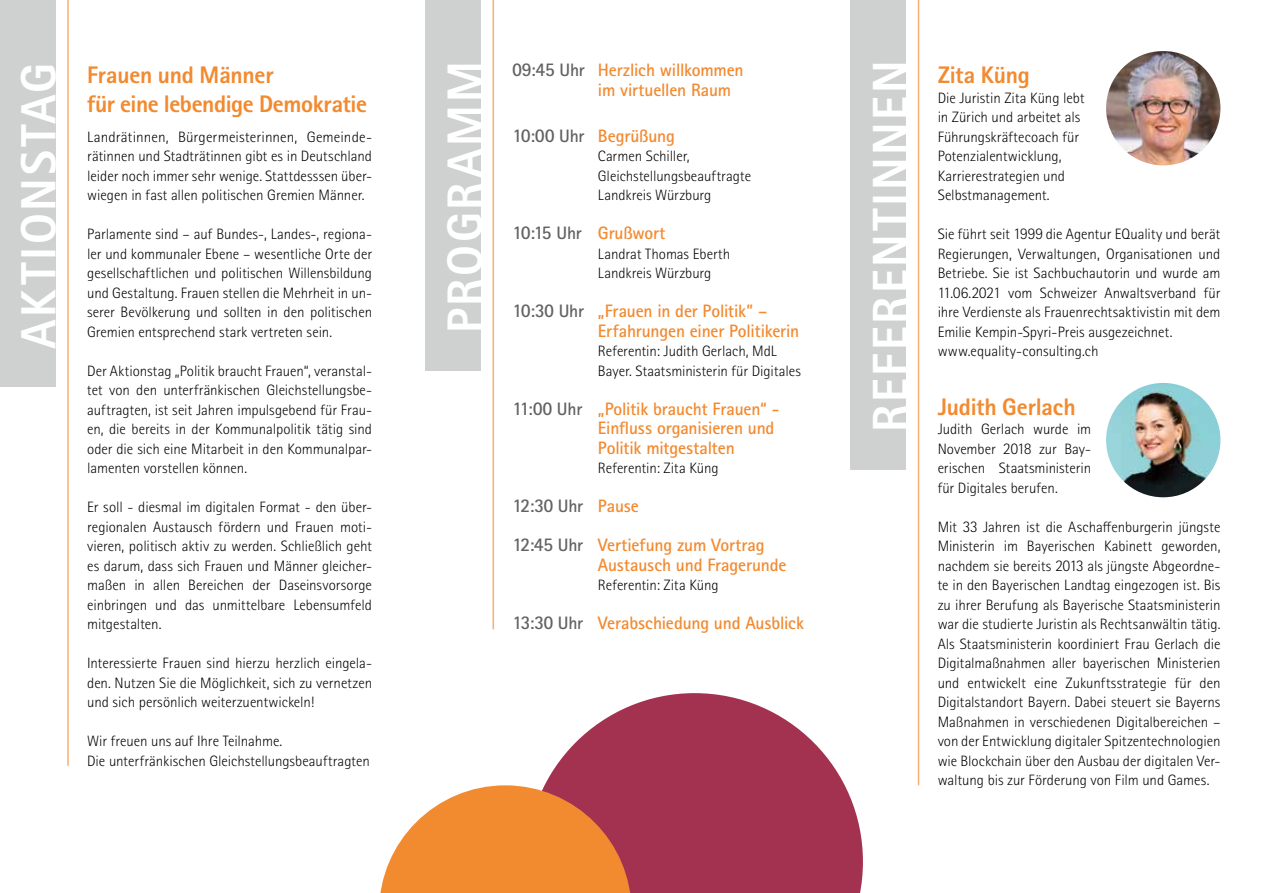
<style>
.page{position:relative;width:1263px;height:893px;background:#fff}
.page>*{position:absolute;margin:0;border:0;box-sizing:border-box;transform-origin:0 0}
.t1{font:700 49.5px "Rotis II Sans Pro";letter-spacing:.05em;color:#fff}
.t2{font:700 24px/28.8px "Rotis II Sans Pro";letter-spacing:-.01em;color:#f28a30}
.t3{font:600 18px/19.5px "Rotis II Sans Pro";letter-spacing:-.01em;color:#f28a30}
.t4{font:600 18px "Rotis II Sans Pro";letter-spacing:-.01em;color:#626261}
.t5{font:300 15px/19.5px "Rotis II Sans Pro";letter-spacing:-.005em;color:#000;text-align:justify}
.s1{color:#626261}
.s2{color:#f28a30}
</style>
<div class="page">
<hr style="left:492px;top:0;width:2px;height:629px;background:#f7b070">
<hr style="left:67px;top:0;width:2px;height:766px;background:#f7b070">
<hr style="left:918px;top:0;width:1px;height:785px;background:#f7b070">
<div style="left:425px;top:0;width:55px;height:371px;background:#cfd0d0"></div>
<div style="left:0;top:0;width:55px;height:386px;background:#cfd0d0"></div>
<div style="left:850px;top:0;width:56px;height:469px;background:#cfd0d0"></div>
<img style="left:1106px;top:51px;width:114px;height:114px;border-radius:57px">
<img style="left:1106px;top:383px;width:114px;height:114px;border-radius:57px">
<svg style="left:544px;top:693px;width:319px;height:200px;fill:#a33150"></svg>
<svg style="left:380px;top:785px;width:251px;height:108px;background:#ea8e4e"></svg>
<p class="t3" style="left:598px;top:61px;width:147px;text-indent:-86px"><span class="s1">09:45 Uhr</span> Herzlich willkommen im virtuellen Raum</p>
<p class="t3" style="left:512px;top:126px;width:164px"><span class="s1">10:00 Uhr</span> Begrüßung</p>
<p class="t5" style="left:598px;top:147px;width:155px;text-align:left">Carmen Schiller,<br>Gleichstellungsbeauftragte<br>Landkreis Würzburg</p>
<p class="t4" style="left:512px;top:223px;width:155px">10:15 Uhr <span class="s2">Grußwort</span></p>
<p class="t5" style="left:598px;top:244px;width:134px">Landrat Thomas Eberth<br>Landkreis Würzburg</p>
<p class="t3" style="left:598px;top:302px;width:203px;text-indent:-86px"><span class="s1">10:30 Uhr</span> „Frauen in der Politik” –<br>Erfahrungen einer Politikerin</p>
<p class="t5" style="left:598px;top:342px;width:205px">Referentin: Judith Gerlach, MdL<br>Bayer. Staatsministerin für Digitales</p>
<p class="t3" style="left:598px;top:399px;width:183px;text-indent:-86px"><span class="s1">11:00 Uhr</span> „Politik braucht Frauen“ -<br>Einfluss organisieren und<br>Politik mitgestalten</p>
<p class="t5" style="left:598px;top:459px;width:122px">Referentin: Zita Küng</p>
<p class="t3" style="left:512px;top:487px;width:254px;line-height:39px"><span class="s1">12:30 Uhr</span> Pause<br><span class="s1">12:45 Uhr</span> Vertiefung zum Vortrag</p>
<p class="t3" style="left:598px;top:555px;width:190px">Austausch und Fragerunde</p>
<p class="t5" style="left:598px;top:576px;width:122px">Referentin: Zita Küng</p>
<p class="t3" style="left:512px;top:614px;width:293px"><span class="s1">13:30 Uhr</span> Verabschiedung und Ausblick</p>
<h1 class="t1" style="left:11px;top:349px;width:288px;rotate:-90deg">Aktionstag</h1>
<h1 class="t1" style="left:437px;top:333px;width:273px;rotate:-90deg">Programm</h1>
<h1 class="t1" style="left:862px;top:432px;width:373px;rotate:-90deg">Referentinnen</h1>
<h2 class="t2" style="left:87px;top:61px;width:281px">Frauen und Männer<br>für eine lebendige Demokratie</h2>
<p class="t5" style="left:87px;top:127px;width:286px">Landrätinnen, Bürgermeisterinnen, Gemeinde&shy;rätinnen und Stadträtinnen gibt es in Deutschland leider noch immer sehr wenige. Stattdesssen über&shy;wiegen in fast allen politischen Gremien Männer.</p>
<p class="t5" style="left:87px;top:225px;width:286px">Parlamente sind – auf Bundes-, Landes-, regiona&shy;ler und kommunaler Ebene – wesentliche Orte der gesellschaftlichen und politischen Willensbildung und Gestaltung. Frauen stellen die Mehrheit in un&shy;serer Bevölkerung und sollten in den politischen Gremien entsprechend stark vertreten sein.</p>
<p class="t5" style="left:87px;top:361px;width:286px">Der Aktionstag „Politik braucht Frauen“, veranstal&shy;tet von den unterfränkischen Gleichstellungsbe&shy;auftragten, ist seit Jahren impulsgebend für Frau&shy;en, die bereits in der Kommunalpolitik tätig sind oder die sich eine Mitarbeit in den Kommunalpar&shy;lamenten vorstellen können.</p>
<p class="t5" style="left:87px;top:498px;width:286px">Er soll - diesmal im digitalen Format - den über&shy;regionalen Austausch fördern und Frauen moti&shy;vieren, politisch aktiv zu werden. Schließlich geht es darum, dass sich Frauen und Männer gleicher&shy;maßen in allen Bereichen der Daseinsvorsorge einbringen und das unmittelbare Lebensumfeld mitgestalten.</p>
<p class="t5" style="left:87px;top:654px;width:286px">Interessierte Frauen sind hierzu herzlich eingela&shy;den. Nutzen Sie die Möglichkeit, sich zu vernetzen und sich persönlich weiterzuentwickeln!</p>
<p class="t5" style="left:87px;top:732px;width:284px">Wir freuen uns auf Ihre Teilnahme.<br>Die unterfränkischen Gleichstellungsbeauftragten</p>
<h2 class="t2" style="left:938px;top:61px;width:94px">Zita Küng</h2>
<p class="t5" style="left:938px;top:88px;width:148px;text-align:left">Die Juristin Zita Küng lebt in Zürich und arbeitet als<br>Führungskräftecoach für<br>Potenzialentwicklung,<br>Karrierestrategien und<br>Selbstmanagement.</p>
<p class="t5" style="left:938px;top:225px;width:284px;text-align:left">Sie führt seit 1999 die Agentur EQuality und berät Regierungen, Verwaltungen, Organisationen und Betriebe. Sie ist Sachbuchautorin und wurde am 11.06.2021 vom Schweizer Anwaltsverband für ihre Verdienste als Frauenrechtsaktivistin mit dem Emilie Kempin-Spyri-Preis ausgezeichnet. www.equality-consulting.ch</p>
<h2 class="t2" style="left:938px;top:392px;width:139px">Judith Gerlach</h2>
<p class="t5" style="left:938px;top:420px;width:155px">Judith Gerlach wurde im November 2018 zur Bay&shy;erischen Staatsministerin für Digitales berufen.</p>
<p class="t5" style="left:938px;top:517px;width:284px">Mit 33 Jahren ist die Aschaffenburgerin jüngste Ministerin im Bayerischen Kabinett geworden, nachdem sie bereits 2013 als jüngste Abgeordne&shy;te in den Bayerischen Landtag eingezogen ist. Bis zu ihrer Berufung als Bayerische Staatsministerin war die studierte Juristin als Rechtsanwältin tätig.<br>Als Staatsministerin koordiniert Frau Gerlach die Digitalmaßnahmen aller bayerischen Ministerien und entwickelt eine Zukunftsstrategie für den Digitalstandort Bayern. Dabei steuert sie Bayerns Maßnahmen in verschiedenen Digitalbereichen – von der Entwicklung digitaler Spitzentechnologien wie Blockchain über den Ausbau der digitalen Ver&shy;waltung bis zur Förderung von Film und Games.</p>
</div>
